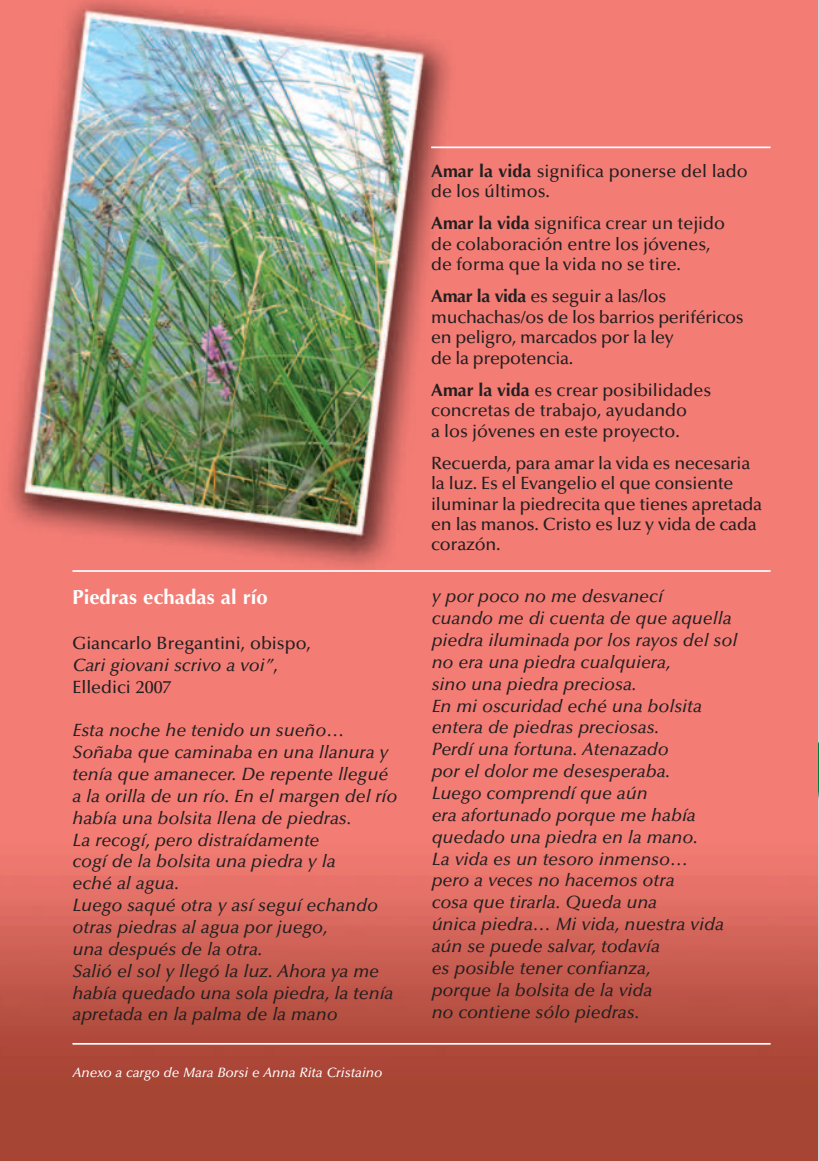
<style>
.page{position:relative;width:819px;height:1161px;background:#fff}
.page>*{position:absolute;margin:0;border:0;box-sizing:border-box;transform-origin:0 0}
.t1{font:700 20.3px "Optima";color:#fff}
.t2{font:italic 500 17.85px/21.9px "Optima";color:#231f20}
.t3{font:500 17.85px/20.3px "Optima";letter-spacing:-.01em;color:#231f20}
.t4{font:italic 500 13.65px "Optima";color:#fff}
.s1{font-style:italic}
.s2{font-family:"Optima Bold TT";font-weight:400}
.s3{font-weight:700}
</style>
<div class="page">
<img style="left:0;top:0;width:819px;height:1161px">
<hr style="left:431px;top:146px;width:339px;height:2px;background:#fff">
<hr style="left:72px;top:570px;width:698px;height:2px;background:#fff">
<hr style="left:72px;top:1043px;width:698px;height:1px;background:#fff">
<p class="t1" style="left:72px;top:589px;width:197px">Piedras echadas al río</p>
<p class="t3" style="left:72px;top:633px;width:240px;line-height:21.9px">Giancarlo Bregantini, obispo,<br><span class="s1">Cari giovani scrivo a voi”</span>,<br>Elledici 2007</p>
<p class="t2" style="left:72px;top:721px;width:326px">Esta noche he tenido un sueño…<br>Soñaba que caminaba en una llanura y tenía que amanecer. De repente llegué a la orilla de un río. En el margen del río había una bolsita llena de piedras.<br>La recogí, pero distraídamente<br>cogí de la bolsita una piedra y la<br>eché al agua.<br>Luego saqué otra y así seguí echando otras piedras al agua por juego,<br>una después de la otra.<br>Salió el sol y llegó la luz. Ahora ya me había quedado una sola piedra, la tenía apretada en la palma de la mano</p>
<p class="t4" style="left:72px;top:1067px;width:311px">Anexo a cargo de Mara Borsi e Anna Rita Cristaino</p>
<p class="t3" style="left:431px;top:162px;width:318px"><span class="s2">Amar la vida</span> significa ponerse del lado de los últimos.</p>
<p class="t3" style="left:431px;top:215px;width:295px"><span class="s3">A</span><span class="s2">mar la vida</span> significa crear un tejido de colaboración entre los jóvenes, de forma que la vida no se tire.</p>
<p class="t3" style="left:431px;top:288px;width:314px"><span class="s3">A</span><span class="s2">mar la vida</span> es seguir a las/los muchachas/os de los barrios periféricos en peligro, marcados por la ley<br>de la prepotencia.</p>
<p class="t3" style="left:431px;top:381px;width:282px"><span class="s3">A</span><span class="s2">mar la vida</span> es crear posibilidades concretas de trabajo, ayudando<br>a los jóvenes en este proyecto.</p>
<p class="t3" style="left:431px;top:454px;width:332px">Recuerda, para amar la vida es necesaria la luz. Es el Evangelio el que consiente iluminar la piedrecita que tienes apretada en las manos. Cristo es luz y vida de cada corazón.</p>
<p class="t2" style="left:431px;top:587px;width:307px">y por poco no me desvanecí<br>cuando me di cuenta de que aquella piedra iluminada por los rayos del sol no era una piedra cualquiera,<br>sino una piedra preciosa.<br>En mi oscuridad eché una bolsita entera de piedras preciosas.<br>Perdí una fortuna. Atenazado<br>por el dolor me desesperaba.<br>Luego comprendí que aún<br>era afortunado porque me había quedado una piedra en la mano.<br>La vida es un tesoro inmenso…<br>pero a veces no hacemos otra<br>cosa que tirarla. Queda una<br>única piedra… Mi vida, nuestra vida aún se puede salvar, todavía<br>es posible tener confianza,<br>porque la bolsita de la vida<br>no contiene sólo piedras.</p>
</div>
